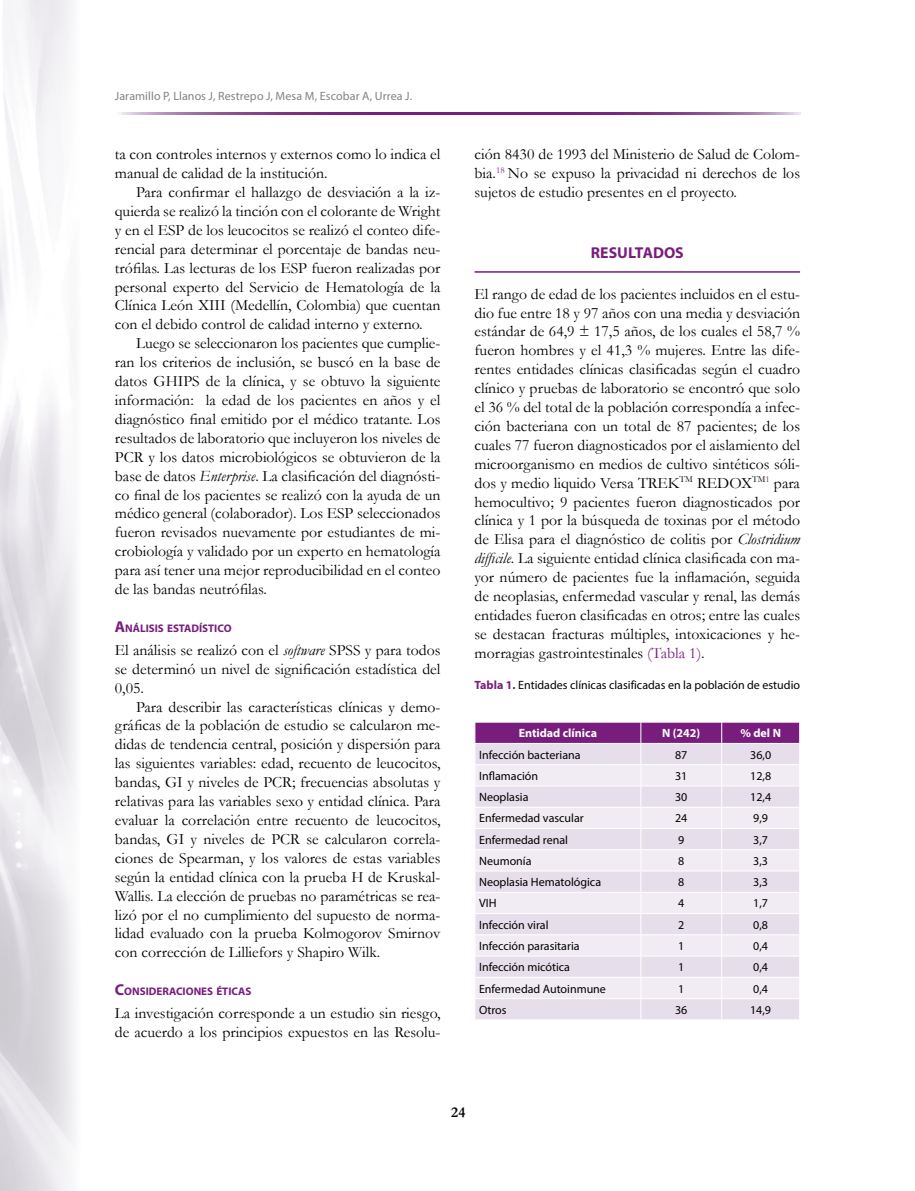
<style>
.page{position:relative;width:915px;height:1191px;background:#fff}
.page>*{position:absolute;margin:0;border:0;box-sizing:border-box;transform-origin:0 0}
.t1{font:15.75px/18.9px "Garamond";color:#000;text-align:justify}
.t2{font:700 15.75px "Myriad Pro";letter-spacing:-.005em;color:#781d7d}
.t3{font:700 15px "Garamond";color:#000}
.t4{font:12px "Myriad Pro";color:#000}
.t5{font:12px "Myriad Pro";letter-spacing:.005em;color:#808285}
.t6{font:700 12px "Myriad Pro";color:#fff}
.t7{font:700 10.95px "Myriad Pro";color:#781d7d}
.s1{font-style:italic}
.s2{font-size:15.75px}
.s3{color:#781d7d}
.s4{font-weight:700;color:#781d7d}
</style>
<div class="page">
<img style="left:0;top:0;width:76px;height:1191px">
<svg style="left:121px;top:112px;width:678px;height:2px"></svg>
<hr style="left:474px;top:271px;width:325px;height:2px;background:#781d7d">
<svg style="left:474px;top:722px;width:326px;height:297px;background:#e4d8e8"></svg>
<p class="t5" style="left:115px;top:89px;width:298px">Jaramillo P, Llanos J, Restrepo J, Mesa M, Escobar A, Urrea J.</p>
<p class="t1" style="left:115px;top:144px;width:327px">ta con controles internos y externos como lo indica el manual de calidad de la institución.</p>
<p class="t1" style="left:115px;top:182px;width:327px;text-indent:21px">Para confirmar el hallazgo de desviación a la iz&shy;quierda se realizó la tinción con el colorante de Wright y en el ESP de los leucocitos se realizó el conteo dife&shy;rencial para determinar el porcentaje de bandas neu&shy;trófilas. Las lecturas de los ESP fueron realizadas por personal experto del Servicio de Hematología de la Clínica León XIII (Medellín, Colombia) que cuentan con el debido control de calidad interno y externo.</p>
<p class="t1" style="left:115px;top:333px;width:327px;text-indent:21px">Luego se seleccionaron los pacientes que cumplie&shy;ran los criterios de inclusión, se buscó en la base de datos GHIPS de la clínica, y se obtuvo la siguiente información: la edad de los pacientes en años y el diagnóstico final emitido por el médico tratante. Los resultados de laboratorio que incluyeron los niveles de PCR y los datos microbiológicos se obtuvieron de la base de datos <span class="s1">Enterprise</span>. La clasificación del diagnósti&shy;co final de los pacientes se realizó con la ayuda de un médico general (colaborador). Los ESP seleccionados fueron revisados nuevamente por estudiantes de mi&shy;crobiología y validado por un experto en hematología para así tener una mejor reproducibilidad en el conteo de las bandas neutrófilas.</p>
<p class="t7" style="left:115px;top:621px;width:118px"><span class="s2">A</span>NÁLISIS ESTADÍSTICO</p>
<p class="t1" style="left:115px;top:640px;width:327px">El análisis se realizó con el <span class="s1">software</span> SPSS y para todos se determinó un nivel de significación estadística del 0,05.</p>
<p class="t1" style="left:115px;top:697px;width:327px;text-indent:21px">Para describir las características clínicas y demo&shy;gráficas de la población de estudio se calcularon me&shy;didas de tendencia central, posición y dispersión para las siguientes variables: edad, recuento de leucocitos, bandas, GI y niveles de PCR; frecuencias absolutas y relativas para las variables sexo y entidad clínica. Para evaluar la correlación entre recuento de leucocitos, bandas, GI y niveles de PCR se calcularon correla&shy;ciones de Spearman, y los valores de estas variables según la entidad clínica con la prueba H de Kruskal-Wallis. La elección de pruebas no paramétricas se rea&shy;lizó por el no cumplimiento del supuesto de norma&shy;lidad evaluado con la prueba Kolmogorov Smirnov con corrección de Lilliefors y Shapiro Wilk.</p>
<p class="t7" style="left:115px;top:984px;width:138px"><span class="s2">C</span>ONSIDERACIONES ÉTICAS</p>
<p class="t1" style="left:115px;top:1003px;width:327px">La investigación corresponde a un estudio sin riesgo, de acuerdo a los principios expuestos en las Resolu-</p>
<p class="t1" style="left:474px;top:144px;width:327px">ción 8430 de 1993 del Ministerio de Salud de Colom&shy;bia.<sup>18</sup> No se expuso la privacidad ni derechos de los sujetos de estudio presentes en el proyecto.</p>
<p class="t2" style="left:590px;top:243px;width:94px">RESULTADOS</p>
<p class="t1" style="left:474px;top:284px;width:327px">El rango de edad de los pacientes incluidos en el estu&shy;dio fue entre 18 y 97 años con una media y desviación estándar de 64,9 ± 17,5 años, de los cuales el 58,7 % fueron hombres y el 41,3 % mujeres. Entre las dife&shy;rentes entidades clínicas clasificadas según el cuadro clínico y pruebas de laboratorio se encontró que solo el 36 % del total de la población correspondía a infec&shy;ción bacteriana con un total de 87 pacientes; de los cuales 77 fueron diagnosticados por el aislamiento del microorganismo en medios de cultivo sintéticos sóli&shy;dos y medio liquido Versa TREK<sup>TM</sup> REDOX<sup>TM</sup><sup>1</sup> para hemocultivo; 9 pacientes fueron diagnosticados por clínica y 1 por la búsqueda de toxinas por el método de Elisa para el diagnóstico de colitis por <span class="s1">Clostridium difficile</span>. La siguiente entidad clínica clasificada con ma&shy;yor número de pacientes fue la inflamación, seguida de neoplasias, enfermedad vascular y renal, las demás entidades fueron clasificadas en otros; entre las cuales se destacan fracturas múltiples, intoxicaciones y he&shy;morragias gastrointestinales <span class="s3">(Tabla 1)</span>.</p>
<p class="t4" style="left:474px;top:678px;width:327px"><span class="s4">Tabla 1.</span> Entidades clínicas clasificadas en la población de estudio</p>
<p class="t6" style="left:518px;top:725px;width:80px">Entidad clínica</p>
<p class="t6" style="left:662px;top:725px;width:40px">N (242)</p>
<p class="t6" style="left:740px;top:725px;width:42px">% del N</p>
<p class="t4" style="left:479px;top:747px;width:103px">Infección bacteriana</p>
<p class="t4" style="left:675px;top:747px;width:14px">87</p>
<p class="t4" style="left:750px;top:747px;width:22px">36,0</p>
<p class="t4" style="left:479px;top:768px;width:60px">Inflamación</p>
<p class="t4" style="left:675px;top:768px;width:14px">31</p>
<p class="t4" style="left:750px;top:768px;width:22px">12,8</p>
<p class="t4" style="left:479px;top:789px;width:51px">Neoplasia</p>
<p class="t4" style="left:675px;top:789px;width:14px">30</p>
<p class="t4" style="left:750px;top:789px;width:22px">12,4</p>
<p class="t4" style="left:479px;top:811px;width:106px">Enfermedad vascular</p>
<p class="t4" style="left:675px;top:811px;width:14px">24</p>
<p class="t4" style="left:753px;top:811px;width:16px">9,9</p>
<p class="t4" style="left:479px;top:832px;width:90px">Enfermedad renal</p>
<p class="t4" style="left:678px;top:832px;width:8px">9</p>
<p class="t4" style="left:753px;top:832px;width:16px">3,7</p>
<p class="t4" style="left:479px;top:853px;width:54px">Neumonía</p>
<p class="t4" style="left:678px;top:853px;width:8px">8</p>
<p class="t4" style="left:753px;top:853px;width:16px">3,3</p>
<p class="t4" style="left:479px;top:874px;width:123px">Neoplasia Hematológica</p>
<p class="t4" style="left:678px;top:874px;width:8px">8</p>
<p class="t4" style="left:753px;top:874px;width:16px">3,3</p>
<p class="t4" style="left:479px;top:896px;width:19px">VIH</p>
<p class="t4" style="left:678px;top:896px;width:8px">4</p>
<p class="t4" style="left:753px;top:896px;width:16px">1,7</p>
<p class="t4" style="left:479px;top:917px;width:71px">Infección viral</p>
<p class="t4" style="left:678px;top:917px;width:8px">2</p>
<p class="t4" style="left:753px;top:917px;width:16px">0,8</p>
<p class="t4" style="left:479px;top:938px;width:102px">Infección parasitaria</p>
<p class="t4" style="left:678px;top:938px;width:8px">1</p>
<p class="t4" style="left:753px;top:938px;width:16px">0,4</p>
<p class="t4" style="left:479px;top:959px;width:92px">Infección micótica</p>
<p class="t4" style="left:678px;top:959px;width:8px">1</p>
<p class="t4" style="left:753px;top:959px;width:16px">0,4</p>
<p class="t4" style="left:479px;top:981px;width:128px">Enfermedad Autoinmune</p>
<p class="t4" style="left:678px;top:981px;width:8px">1</p>
<p class="t4" style="left:753px;top:981px;width:16px">0,4</p>
<p class="t4" style="left:479px;top:1002px;width:29px">Otros</p>
<p class="t4" style="left:674px;top:1002px;width:14px">36</p>
<p class="t4" style="left:749px;top:1002px;width:22px">14,9</p>
<p class="t3" style="left:451px;top:1102px;width:16px">24</p>
</div>
